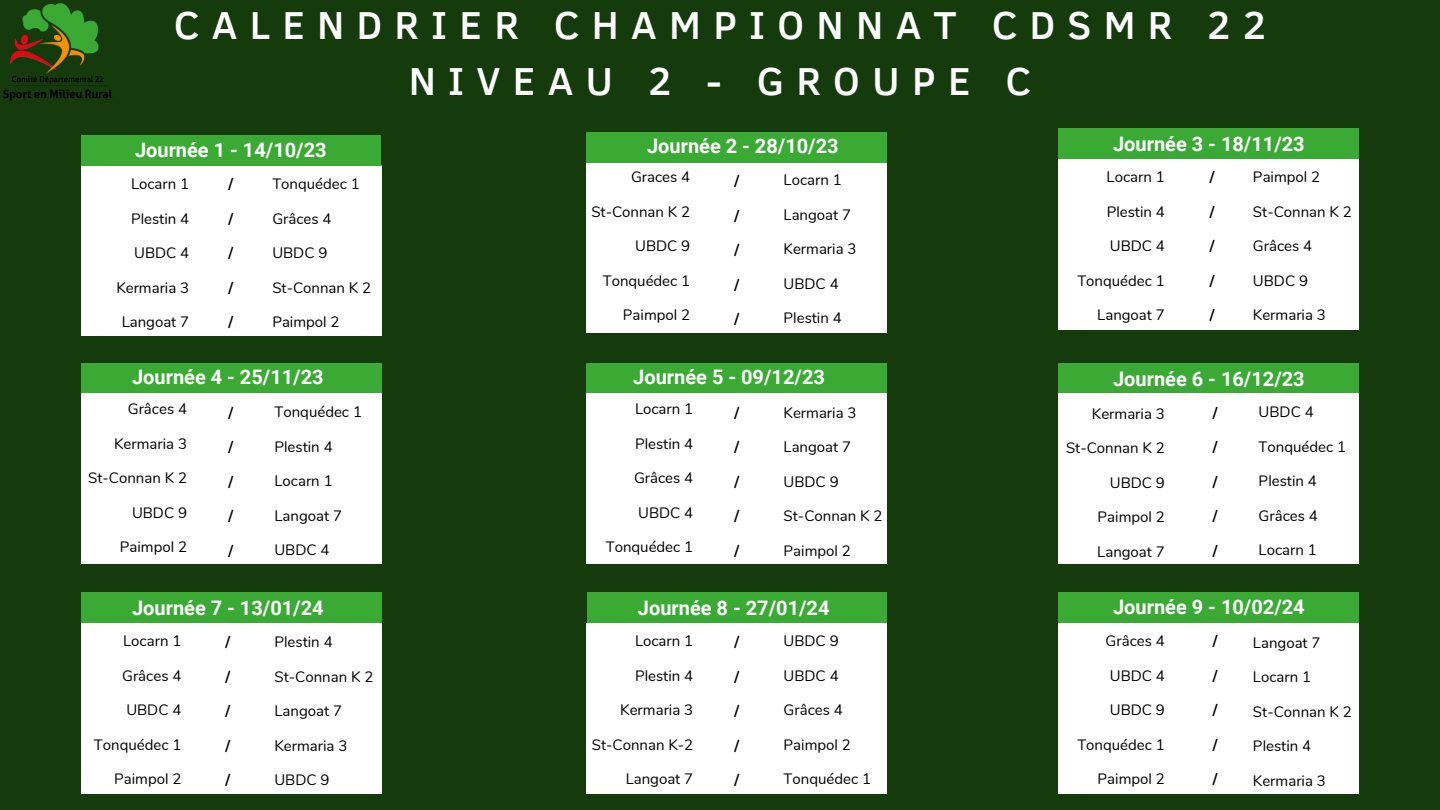
<style>
.page{position:relative;width:1440px;height:810px;background:#153b0d}
.page>*{position:absolute;margin:0;border:0;box-sizing:border-box;transform-origin:0 0}
.t1{font:500 40px "Clear Sans";letter-spacing:.305em;color:#fff}
.t2{font:700 20px "Roboto";color:#fff}
.t3{font:15px "Nunito";color:#000}
.t4{font:700 15px "Nunito";color:#000}
</style>
<div class="page">
<div style="left:81px;top:165px;width:300px;height:171px;background:#fff"></div>
<div style="left:81px;top:135px;width:300px;height:31px;background:#3aaa35"></div>
<div style="left:587px;top:162px;width:300px;height:171px;background:#fff"></div>
<div style="left:587px;top:132px;width:300px;height:30px;background:#3aaa35"></div>
<div style="left:1059px;top:128px;width:300px;height:31px;background:#3aaa35"></div>
<div style="left:81px;top:363px;width:300px;height:30px;background:#3aaa35"></div>
<div style="left:81px;top:593px;width:300px;height:30px;background:#3aaa35"></div>
<div style="left:587px;top:363px;width:300px;height:30px;background:#3aaa35"></div>
<div style="left:587px;top:593px;width:300px;height:30px;background:#3aaa35"></div>
<div style="left:1059px;top:363px;width:300px;height:30px;background:#3aaa35"></div>
<div style="left:1059px;top:593px;width:300px;height:30px;background:#3aaa35"></div>
<div style="left:1059px;top:159px;width:300px;height:171px;background:#fff"></div>
<div style="left:1059px;top:393px;width:300px;height:171px;background:#fff"></div>
<div style="left:1059px;top:623px;width:300px;height:171px;background:#fff"></div>
<div style="left:587px;top:393px;width:300px;height:171px;background:#fff"></div>
<div style="left:587px;top:623px;width:300px;height:171px;background:#fff"></div>
<div style="left:81px;top:393px;width:300px;height:171px;background:#fff"></div>
<div style="left:81px;top:623px;width:300px;height:171px;background:#fff"></div>
<img style="left:3px;top:3px;width:110px;height:98px">
<p class="t1" style="left:174px;top:-4px;width:1094px">CALENDRIER CHAMPIONNAT CDSMR 22</p>
<p class="t1" style="left:409px;top:52px;width:624px">NIVEAU 2 - GROUPE C</p>
<p class="t2" style="left:135px;top:138px;width:193px">Journée 1 - 14/10/23</p>
<p class="t4" style="left:229px;top:174px;width:6px">/</p>
<p class="t4" style="left:229px;top:209px;width:6px">/</p>
<p class="t4" style="left:229px;top:243px;width:6px">/</p>
<p class="t4" style="left:229px;top:278px;width:6px">/</p>
<p class="t4" style="left:229px;top:312px;width:6px">/</p>
<p class="t3" style="left:272px;top:174px;width:89px">Tonquédec 1</p>
<p class="t3" style="left:272px;top:209px;width:61px">Grâces 4</p>
<p class="t3" style="left:272px;top:243px;width:57px">UBDC 9</p>
<p class="t3" style="left:272px;top:278px;width:100px">St-Connan K 2</p>
<p class="t3" style="left:272px;top:312px;width:69px">Paimpol 2</p>
<p class="t3" style="left:131px;top:174px;width:60px">Locarn 1</p>
<p class="t3" style="left:131px;top:209px;width:60px">Plestin 4</p>
<p class="t3" style="left:134px;top:243px;width:57px">UBDC 4</p>
<p class="t3" style="left:116px;top:278px;width:74px">Kermaria 3</p>
<p class="t3" style="left:122px;top:312px;width:69px">Langoat 7</p>
<p class="t2" style="left:647px;top:135px;width:193px">Journée 2 - 28/10/23</p>
<p class="t2" style="left:1113px;top:133px;width:193px">Journée 3 - 18/11/23</p>
<p class="t3" style="left:631px;top:167px;width:61px">Graces 4</p>
<p class="t3" style="left:591px;top:201px;width:100px">St-Connan K 2</p>
<p class="t3" style="left:635px;top:236px;width:57px">UBDC 9</p>
<p class="t3" style="left:603px;top:270px;width:89px">Tonquédec 1</p>
<p class="t3" style="left:623px;top:305px;width:69px">Paimpol 2</p>
<p class="t4" style="left:735px;top:171px;width:6px">/</p>
<p class="t4" style="left:735px;top:206px;width:6px">/</p>
<p class="t4" style="left:735px;top:240px;width:6px">/</p>
<p class="t4" style="left:735px;top:275px;width:6px">/</p>
<p class="t4" style="left:735px;top:309px;width:6px">/</p>
<p class="t3" style="left:784px;top:170px;width:60px">Locarn 1</p>
<p class="t3" style="left:784px;top:205px;width:69px">Langoat 7</p>
<p class="t3" style="left:784px;top:239px;width:74px">Kermaria 3</p>
<p class="t3" style="left:784px;top:274px;width:57px">UBDC 4</p>
<p class="t3" style="left:784px;top:308px;width:60px">Plestin 4</p>
<p class="t3" style="left:1107px;top:167px;width:60px">Locarn 1</p>
<p class="t3" style="left:1107px;top:201px;width:60px">Plestin 4</p>
<p class="t3" style="left:1110px;top:236px;width:57px">UBDC 4</p>
<p class="t3" style="left:1077px;top:270px;width:89px">Tonquédec 1</p>
<p class="t3" style="left:1097px;top:305px;width:69px">Langoat 7</p>
<p class="t4" style="left:1210px;top:167px;width:6px">/</p>
<p class="t4" style="left:1210px;top:201px;width:6px">/</p>
<p class="t4" style="left:1210px;top:236px;width:6px">/</p>
<p class="t4" style="left:1210px;top:270px;width:6px">/</p>
<p class="t4" style="left:1210px;top:305px;width:6px">/</p>
<p class="t3" style="left:1253px;top:167px;width:69px">Paimpol 2</p>
<p class="t3" style="left:1253px;top:201px;width:100px">St-Connan K 2</p>
<p class="t3" style="left:1253px;top:236px;width:61px">Grâces 4</p>
<p class="t3" style="left:1253px;top:270px;width:57px">UBDC 9</p>
<p class="t3" style="left:1253px;top:305px;width:74px">Kermaria 3</p>
<p class="t2" style="left:633px;top:366px;width:193px">Journée 5 - 09/12/23</p>
<p class="t2" style="left:132px;top:366px;width:193px">Journée 4 - 25/11/23</p>
<p class="t2" style="left:1113px;top:367px;width:193px">Journée 6 - 16/12/23</p>
<p class="t3" style="left:128px;top:399px;width:61px">Grâces 4</p>
<p class="t3" style="left:114px;top:434px;width:74px">Kermaria 3</p>
<p class="t3" style="left:88px;top:468px;width:100px">St-Connan K 2</p>
<p class="t3" style="left:132px;top:503px;width:57px">UBDC 9</p>
<p class="t3" style="left:120px;top:537px;width:69px">Paimpol 2</p>
<p class="t4" style="left:229px;top:403px;width:6px">/</p>
<p class="t4" style="left:229px;top:437px;width:6px">/</p>
<p class="t4" style="left:229px;top:472px;width:6px">/</p>
<p class="t4" style="left:229px;top:506px;width:6px">/</p>
<p class="t4" style="left:229px;top:541px;width:6px">/</p>
<p class="t3" style="left:274px;top:402px;width:89px">Tonquédec 1</p>
<p class="t3" style="left:274px;top:437px;width:60px">Plestin 4</p>
<p class="t3" style="left:274px;top:471px;width:60px">Locarn 1</p>
<p class="t3" style="left:274px;top:506px;width:69px">Langoat 7</p>
<p class="t3" style="left:274px;top:540px;width:57px">UBDC 4</p>
<p class="t3" style="left:635px;top:399px;width:60px">Locarn 1</p>
<p class="t3" style="left:635px;top:434px;width:60px">Plestin 4</p>
<p class="t3" style="left:634px;top:468px;width:61px">Grâces 4</p>
<p class="t3" style="left:638px;top:503px;width:57px">UBDC 4</p>
<p class="t3" style="left:606px;top:537px;width:89px">Tonquédec 1</p>
<p class="t4" style="left:735px;top:403px;width:6px">/</p>
<p class="t4" style="left:735px;top:437px;width:6px">/</p>
<p class="t4" style="left:735px;top:472px;width:6px">/</p>
<p class="t4" style="left:735px;top:506px;width:6px">/</p>
<p class="t4" style="left:735px;top:541px;width:6px">/</p>
<p class="t3" style="left:784px;top:403px;width:74px">Kermaria 3</p>
<p class="t3" style="left:784px;top:437px;width:69px">Langoat 7</p>
<p class="t3" style="left:784px;top:472px;width:57px">UBDC 9</p>
<p class="t3" style="left:784px;top:506px;width:100px">St-Connan K 2</p>
<p class="t3" style="left:784px;top:541px;width:69px">Paimpol 2</p>
<p class="t3" style="left:1092px;top:404px;width:74px">Kermaria 3</p>
<p class="t3" style="left:1066px;top:438px;width:100px">St-Connan K 2</p>
<p class="t3" style="left:1110px;top:473px;width:57px">UBDC 9</p>
<p class="t3" style="left:1098px;top:507px;width:69px">Paimpol 2</p>
<p class="t3" style="left:1097px;top:542px;width:69px">Langoat 7</p>
<p class="t4" style="left:1213px;top:403px;width:6px">/</p>
<p class="t4" style="left:1213px;top:437px;width:6px">/</p>
<p class="t4" style="left:1213px;top:472px;width:6px">/</p>
<p class="t4" style="left:1213px;top:506px;width:6px">/</p>
<p class="t4" style="left:1213px;top:541px;width:6px">/</p>
<p class="t3" style="left:1259px;top:402px;width:57px">UBDC 4</p>
<p class="t3" style="left:1259px;top:437px;width:89px">Tonquédec 1</p>
<p class="t3" style="left:1259px;top:471px;width:60px">Plestin 4</p>
<p class="t3" style="left:1259px;top:506px;width:61px">Grâces 4</p>
<p class="t3" style="left:1259px;top:540px;width:60px">Locarn 1</p>
<p class="t2" style="left:132px;top:597px;width:193px">Journée 7 - 13/01/24</p>
<p class="t2" style="left:638px;top:597px;width:193px">Journée 8 - 27/01/24</p>
<p class="t2" style="left:1113px;top:596px;width:193px">Journée 9 - 10/02/24</p>
<p class="t3" style="left:123px;top:631px;width:60px">Locarn 1</p>
<p class="t3" style="left:122px;top:666px;width:61px">Grâces 4</p>
<p class="t3" style="left:126px;top:700px;width:57px">UBDC 4</p>
<p class="t3" style="left:94px;top:735px;width:89px">Tonquédec 1</p>
<p class="t3" style="left:114px;top:769px;width:69px">Paimpol 2</p>
<p class="t4" style="left:225px;top:632px;width:6px">/</p>
<p class="t4" style="left:225px;top:666px;width:6px">/</p>
<p class="t4" style="left:225px;top:701px;width:6px">/</p>
<p class="t4" style="left:225px;top:735px;width:6px">/</p>
<p class="t4" style="left:225px;top:770px;width:6px">/</p>
<p class="t3" style="left:274px;top:632px;width:60px">Plestin 4</p>
<p class="t3" style="left:274px;top:666px;width:100px">St-Connan K 2</p>
<p class="t3" style="left:274px;top:701px;width:69px">Langoat 7</p>
<p class="t3" style="left:274px;top:735px;width:74px">Kermaria 3</p>
<p class="t3" style="left:274px;top:770px;width:57px">UBDC 9</p>
<p class="t3" style="left:635px;top:631px;width:60px">Locarn 1</p>
<p class="t3" style="left:635px;top:666px;width:60px">Plestin 4</p>
<p class="t3" style="left:620px;top:700px;width:74px">Kermaria 3</p>
<p class="t3" style="left:592px;top:735px;width:103px">St-Connan K-2</p>
<p class="t3" style="left:626px;top:769px;width:69px">Langoat 7</p>
<p class="t4" style="left:735px;top:632px;width:6px">/</p>
<p class="t4" style="left:735px;top:666px;width:6px">/</p>
<p class="t4" style="left:735px;top:701px;width:6px">/</p>
<p class="t4" style="left:735px;top:735px;width:6px">/</p>
<p class="t4" style="left:735px;top:770px;width:6px">/</p>
<p class="t3" style="left:784px;top:631px;width:57px">UBDC 9</p>
<p class="t3" style="left:784px;top:666px;width:57px">UBDC 4</p>
<p class="t3" style="left:784px;top:700px;width:61px">Grâces 4</p>
<p class="t3" style="left:784px;top:735px;width:69px">Paimpol 2</p>
<p class="t3" style="left:784px;top:769px;width:89px">Tonquédec 1</p>
<p class="t3" style="left:1106px;top:631px;width:61px">Grâces 4</p>
<p class="t3" style="left:1110px;top:666px;width:57px">UBDC 4</p>
<p class="t3" style="left:1110px;top:700px;width:57px">UBDC 9</p>
<p class="t3" style="left:1077px;top:735px;width:89px">Tonquédec 1</p>
<p class="t3" style="left:1098px;top:769px;width:69px">Paimpol 2</p>
<p class="t4" style="left:1213px;top:631px;width:6px">/</p>
<p class="t4" style="left:1213px;top:666px;width:6px">/</p>
<p class="t4" style="left:1213px;top:700px;width:6px">/</p>
<p class="t4" style="left:1213px;top:735px;width:6px">/</p>
<p class="t4" style="left:1213px;top:769px;width:6px">/</p>
<p class="t3" style="left:1253px;top:633px;width:69px">Langoat 7</p>
<p class="t3" style="left:1253px;top:667px;width:60px">Locarn 1</p>
<p class="t3" style="left:1253px;top:702px;width:100px">St-Connan K 2</p>
<p class="t3" style="left:1253px;top:736px;width:60px">Plestin 4</p>
<p class="t3" style="left:1253px;top:771px;width:74px">Kermaria 3</p>
</div>
